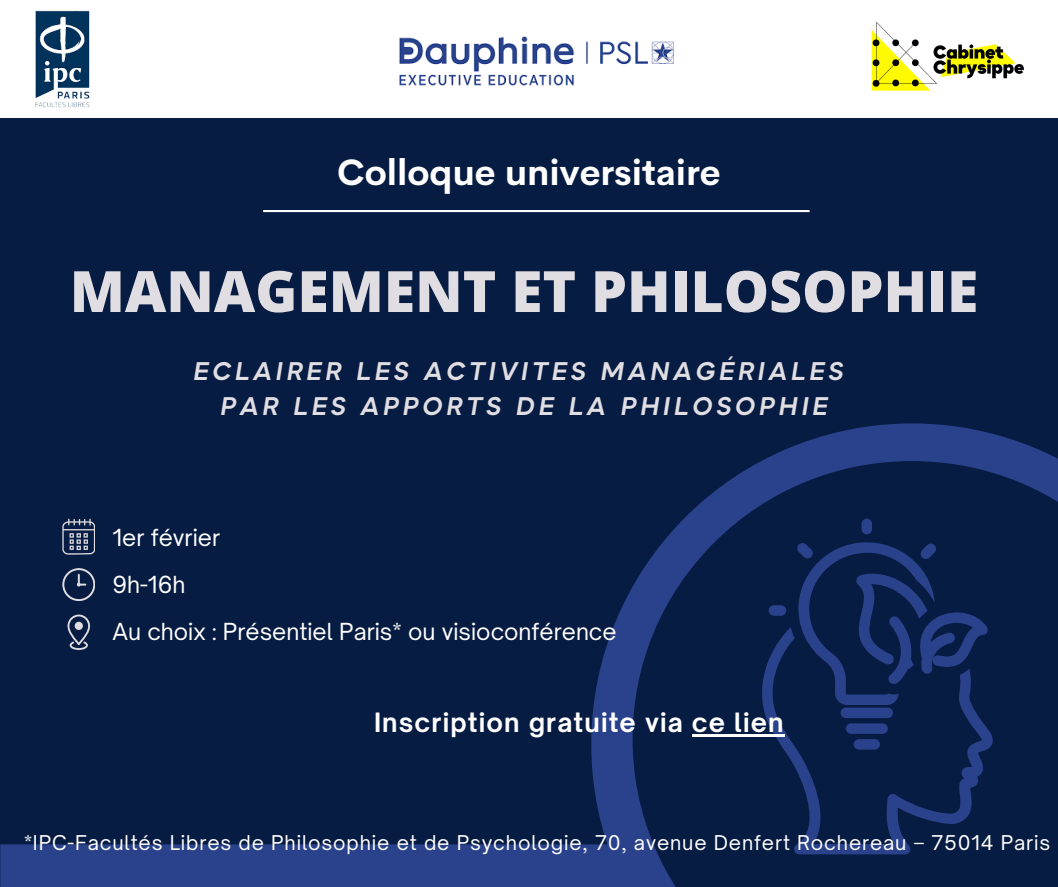
<style>
.page{position:relative;width:1058px;height:887px;background:#fff}
.page>*{position:absolute;margin:0;border:0;box-sizing:border-box;transform-origin:0 0}
.t1{font:800 57px "Open Sans Hebrew";color:#e1dee3}
.t2{font:700 36px "Cerebri Sans";color:#fff}
.t3{font:italic 600 25.5px/34.8px "Okta Neue";letter-spacing:.155em;color:#e1dee3;text-align:center}
.t4{font:700 25.5px "Open Sauce One";letter-spacing:.045em;color:#fff}
.t5{font:22.5px/47.2px "Open Sauce One";color:#fff}
.t6{font:19.5px "Open Sauce One";letter-spacing:.045em;color:#fff}
</style>
<div class="page">
<div style="left:0;top:0;width:1058px;height:886px;background:#071c42"></div>
<div style="left:0;top:844px;width:591px;height:42px;background:#2a428c"></div>
<svg style="left:591px;top:423px;width:467px;height:463px"></svg>
<svg style="left:632px;top:461px;width:426px;height:425px"></svg>
<hr style="left:263px;top:210px;width:546px;height:2px;background:#fff">
<div style="left:0;top:0;width:1058px;height:118px;background:#fff"></div>
<img style="left:399px;top:36px;width:275px;height:50px">
<img style="left:35px;top:10px;width:55px;height:98px">
<div style="left:861px;top:518px;width:11px;height:16px;background:#2a428c;border-radius:5px"></div>
<div style="left:768px;top:605px;width:18px;height:10px;background:#2a428c;border-radius:5px"></div>
<svg style="left:760px;top:627px;width:233px;height:227px"></svg>
<svg style="left:796px;top:541px;width:192px;height:164px"></svg>
<img style="left:871px;top:22px;width:153px;height:69px">
<svg style="left:62px;top:518px;width:33px;height:36px"></svg>
<svg style="left:62px;top:568px;width:33px;height:32px"></svg>
<svg style="left:67px;top:614px;width:23px;height:35px"></svg>
<div style="left:75px;top:621px;width:8px;height:9px;background:#e1dee3;border-radius:50%"></div>
<hr style="left:692px;top:734px;width:92px;height:2px;background:#fff">
<h2 class="t2" style="left:337px;top:149px;width:385px">Colloque universitaire</h2>
<p class="t1" style="left:70px;top:251px;width:910px">MANAGEMENT ET PHILOSOPHIE</p>
<p class="t3" style="left:193px;top:354px;width:651px">ECLAIRER LES ACTIVITES MANAGÉRIALES<br>PAR LES APPORTS DE LA PHILOSOPHIE</p>
<p class="t5" style="left:112px;top:513px;width:505px">1er février<br>9h-16h<br>Au choix : Présentiel Paris* ou visioconférence</p>
<p class="t4" style="left:374px;top:706px;width:411px">Inscription gratuite via ce lien</p>
<h1 class="t6" style="left:24px;top:830px;width:1027px">*IPC-Facultés Libres de Philosophie et de Psychologie, 70, avenue Denfert Rochereau – 75014 Paris</h1>
</div>
